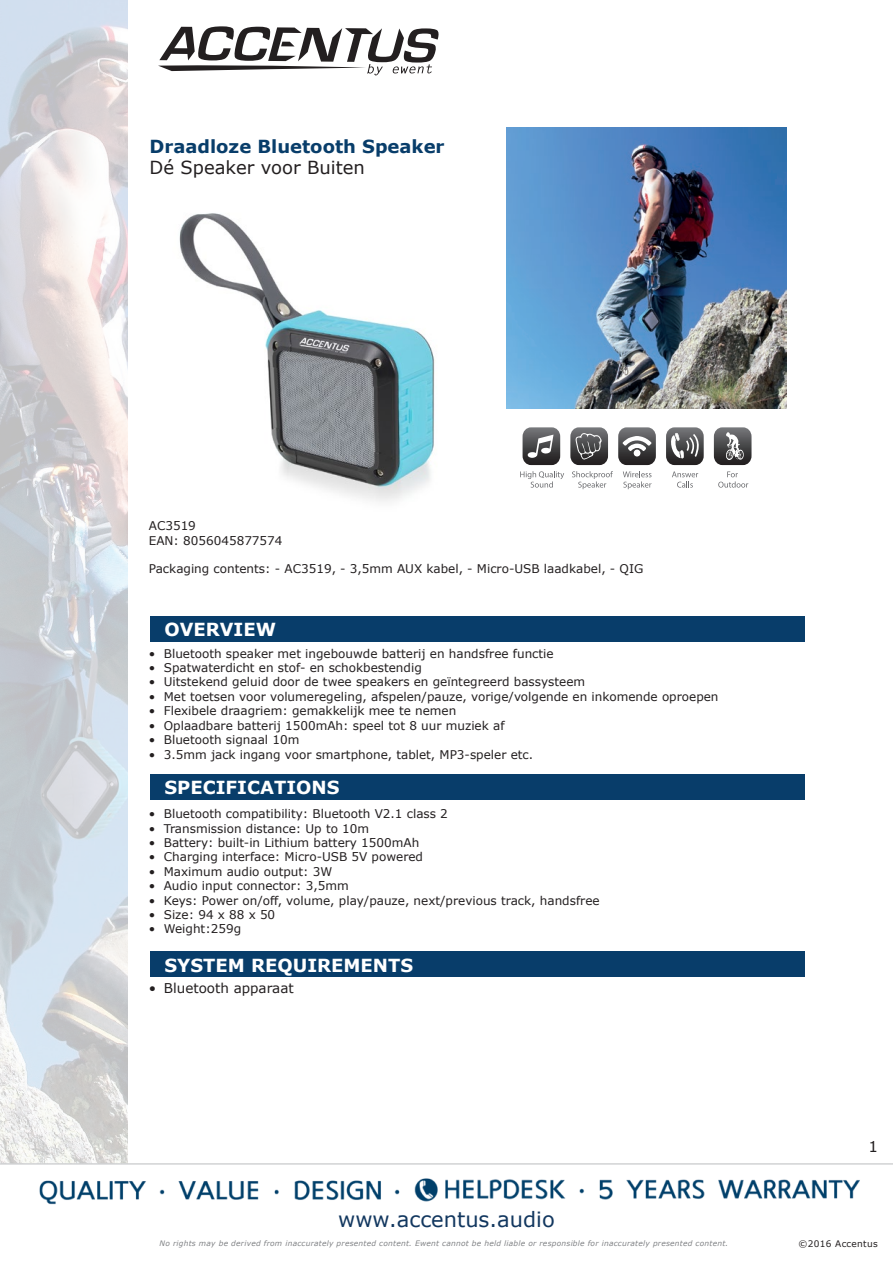
<style>
.page{position:relative;width:893px;height:1263px;background:#fff}
.page>*{position:absolute;margin:0;border:0;box-sizing:border-box;transform-origin:0 0}
.t1{font:21px "Verdana";color:#12375f}
.t2{font:700 18px "Verdana";color:#fff}
.t3{font:700 18px "Verdana";color:#083d6a}
.t4{font:18px "Verdana";color:#231f20}
.t5{font:15px "Verdana";color:#231f20}
.t6{font:13.5px "Verdana";color:#231f20}
.t7{font:12px/14.4px "Verdana";color:#231f20}
.t8{font:9px "Verdana";letter-spacing:.03em;color:#231f20}
.t9{font:italic 7.5px "Verdana";letter-spacing:.03em;color:#808285}
</style>
<div class="page">
<img style="left:0;top:0;width:127px;height:1163px">
<img style="left:39px;top:1178px;width:821px;height:27px">
<svg style="left:158px;top:26px;width:281px;height:49px"></svg>
<hr style="left:0;top:1163px;width:893px;height:2px;background:#d1d2d4">
<img style="left:179px;top:213px;width:256px;height:289px">
<div style="left:150px;top:617px;width:654px;height:25px;background:#083d6a"></div>
<div style="left:150px;top:774px;width:654px;height:25px;background:#083d6a"></div>
<div style="left:150px;top:951px;width:654px;height:26px;background:#083d6a"></div>
<svg style="left:520px;top:471px;width:44px;height:17px"></svg>
<svg style="left:572px;top:471px;width:41px;height:18px"></svg>
<svg style="left:623px;top:471px;width:28px;height:18px"></svg>
<svg style="left:718px;top:471px;width:30px;height:17px"></svg>
<svg style="left:672px;top:471px;width:26px;height:17px"></svg>
<svg style="left:523px;top:427px;width:37px;height:38px"></svg>
<svg style="left:714px;top:427px;width:37px;height:38px"></svg>
<svg style="left:570px;top:427px;width:38px;height:38px"></svg>
<svg style="left:618px;top:427px;width:38px;height:38px"></svg>
<svg style="left:666px;top:427px;width:38px;height:38px"></svg>
<img style="left:506px;top:128px;width:281px;height:280px">
<h2 class="t3" style="left:150px;top:135px;width:296px">Draadloze Bluetooth Speaker</h2>
<h2 class="t4" style="left:150px;top:156px;width:217px">Dé Speaker voor Buiten</h2>
<p class="t7" style="left:149px;top:518px;width:135px">AC3519<br>EAN: 8056045877574</p>
<p class="t7" style="left:149px;top:561px;width:496px">Packaging contents: - AC3519, - 3,5mm AUX kabel, - Micro-USB laadkabel, - QIG</p>
<h2 class="t2" style="left:164px;top:618px;width:113px">OVERVIEW</h2>
<p class="t7" style="left:149px;top:646px;width:406px">• Bluetooth speaker met ingebouwde batterij en handsfree functie</p>
<p class="t7" style="left:149px;top:660px;width:274px">• Spatwaterdicht en stof- en schokbestendig</p>
<p class="t7" style="left:149px;top:674px;width:438px">• Uitstekend geluid door de twee speakers en geïntegreerd bassysteem</p>
<p class="t7" style="left:149px;top:689px;width:571px">• Met toetsen voor volumeregeling, afspelen/pauze, vorige/volgende en inkomende oproepen</p>
<p class="t7" style="left:149px;top:703px;width:309px">• Flexibele draagriem: gemakkelijk mee te nemen</p>
<p class="t7" style="left:149px;top:718px;width:357px">• Oplaadbare batterij 1500mAh: speel tot 8 uur muziek af</p>
<p class="t7" style="left:149px;top:732px;width:152px">• Bluetooth signaal 10m</p>
<p class="t7" style="left:149px;top:746px;width:386px">• 3.5mm jack ingang voor smartphone, tablet, MP3-speler etc.</p>
<h2 class="t2" style="left:164px;top:776px;width:177px">SPECIFICATIONS</h2>
<p class="t7" style="left:149px;top:806px;width:301px">• Bluetooth compatibility: Bluetooth V2.1 class 2</p>
<p class="t7" style="left:149px;top:821px;width:222px">• Transmission distance: Up to 10m</p>
<p class="t7" style="left:149px;top:835px;width:272px">• Battery: built-in Lithium battery 1500mAh</p>
<p class="t7" style="left:149px;top:849px;width:276px">• Charging interface: Micro-USB 5V powered</p>
<p class="t7" style="left:149px;top:864px;width:185px">• Maximum audio output: 3W</p>
<p class="t7" style="left:149px;top:878px;width:201px">• Audio input connector: 3,5mm</p>
<p class="t7" style="left:149px;top:893px;width:452px">• Keys: Power on/off, volume, play/pauze, next/previous track, handsfree</p>
<p class="t7" style="left:149px;top:907px;width:128px">• Size: 94 x 88 x 50</p>
<p class="t7" style="left:149px;top:921px;width:94px">• Weight:259g</p>
<h2 class="t2" style="left:164px;top:954px;width:250px">SYSTEM REQUIREMENTS</h2>
<p class="t6" style="left:149px;top:979px;width:146px">• Bluetooth apparaat</p>
<h1 class="t1" style="left:338px;top:1206px;width:218px">www.accentus.audio</h1>
<p class="t5" style="left:868px;top:1137px;width:11px">1</p>
<p class="t9" style="left:160px;top:1238px;width:570px">No rights may be derived from inaccurately presented content. Ewent cannot be held liable or responsible for inaccurately presented content.</p>
<p class="t8" style="left:798px;top:1238px;width:81px">©2016 Accentus</p>
</div>
